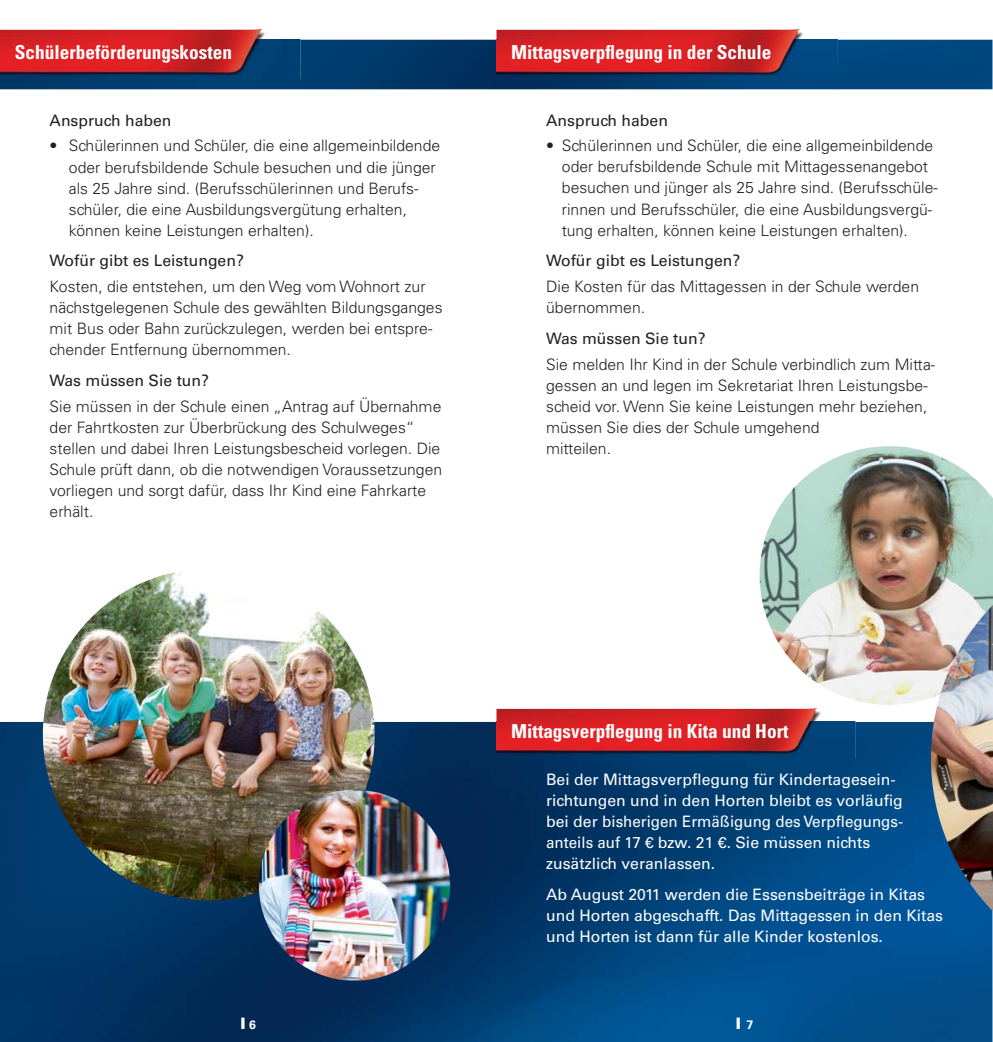
<style>
.page{position:relative;width:993px;height:1042px;background:#fff}
.page>*{position:absolute;margin:0;border:0;box-sizing:border-box;transform-origin:0 0}
.t1{font:700 condensed 19.25px "Univers LT Std";color:#fff}
.t2{font:300 15.75px/21px "Univers LT Std";color:#231f20}
.t3{font:15.75px/21px "Univers LT Std";color:#fff}
.t4{font:15.75px "Univers LT Std";color:#231f20}
.t5{font:900 15.75px "Univers LT Std";color:#fff}
.s1{font-weight:700;font-size:12.25px}
</style>
<div class="page">
<img style="left:0;top:40px;width:992px;height:49px">
<img style="left:0;top:722px;width:992px;height:320px">
<img style="left:0;top:29px;width:300px;height:50px">
<img style="left:496px;top:29px;width:341px;height:50px">
<img style="left:496px;top:708px;width:358px;height:50px">
<img style="left:759px;top:446px;width:233px;height:259px">
<img style="left:930px;top:603px;width:62px;height:309px">
<img style="left:43px;top:569px;width:331px;height:331px;border-radius:50%">
<img style="left:259px;top:789px;width:191px;height:192px;border-radius:50%">
<p class="t1" style="left:15px;top:43px;width:219px">Schülerbeförderungskosten</p>
<p class="t4" style="left:50px;top:112px;width:123px">Anspruch haben</p>
<p class="t2" style="left:69px;top:136px;width:373px;text-indent:-19px">• Schülerinnen und Schüler, die eine allgemeinbildende oder berufsbildende Schule besuchen und die jünger als 25 Jahre sind. (Berufsschülerinnen und Berufs&shy;schüler, die eine Ausbildungsvergütung erhalten, können keine Leistungen erhalten).</p>
<p class="t4" style="left:50px;top:253px;width:196px">Wofür gibt es Leistungen?</p>
<p class="t2" style="left:50px;top:277px;width:394px">Kosten, die entstehen, um den Weg vom Wohnort zur nächstgelegenen Schule des gewählten Bildungsganges mit Bus oder Bahn zurückzulegen, werden bei entspre&shy;chender Entfernung übernommen.</p>
<p class="t4" style="left:50px;top:373px;width:161px">Was müssen Sie tun?</p>
<p class="t2" style="left:50px;top:397px;width:394px">Sie müssen in der Schule einen „Antrag auf Übernahme der Fahrtkosten zur Überbrückung des Schulweges“ stellen und dabei Ihren Leistungsbescheid vorlegen. Die Schule prüft dann, ob die notwendigen Voraussetzungen vorliegen und sorgt dafür, dass Ihr Kind eine Fahrkarte erhält.</p>
<p class="t1" style="left:511px;top:43px;width:261px">Mittagsverpflegung in der Schule</p>
<p class="t4" style="left:546px;top:112px;width:123px">Anspruch haben</p>
<p class="t2" style="left:561px;top:136px;width:377px;text-indent:-16px">• Schülerinnen und Schüler, die eine allgemeinbildende oder berufsbildende Schule mit Mittagessenangebot besuchen und jünger als 25 Jahre sind. (Berufsschüle&shy;rinnen und Berufsschüler, die eine Ausbildungsvergü&shy;tung erhalten, können keine Leistungen erhalten).</p>
<p class="t4" style="left:546px;top:253px;width:196px">Wofür gibt es Leistungen?</p>
<p class="t2" style="left:546px;top:277px;width:374px">Die Kosten für das Mittagessen in der Schule werden übernommen.</p>
<p class="t4" style="left:546px;top:331px;width:161px">Was müssen Sie tun?</p>
<p class="t2" style="left:546px;top:355px;width:390px">Sie melden Ihr Kind in der Schule verbindlich zum Mitta&shy;gessen an und legen im Sekretariat Ihren Leistungsbe&shy;scheid vor. Wenn Sie keine Leistungen mehr beziehen, müssen Sie dies der Schule umgehend<br>mitteilen.</p>
<p class="t1" style="left:511px;top:722px;width:278px">Mittagsverpflegung in Kita und Hort</p>
<p class="t3" style="left:546px;top:769px;width:358px">Bei der Mittagsverpflegung für Kindertagesein&shy;richtungen und in den Horten bleibt es vorläufig bei der bisherigen Ermäßigung des Verpflegungs&shy;anteils auf 17 € bzw. 21 €. Sie müssen nichts zusätzlich veranlassen.</p>
<p class="t3" style="left:546px;top:884px;width:398px">Ab August 2011 werden die Essensbeiträge in Kitas und Horten abgeschafft. Das Mittagessen in den Kitas und Horten ist dann für alle Kinder kostenlos.</p>
<p class="t5" style="left:240px;top:1015px;width:17px">I <span class="s1">6</span></p>
<p class="t5" style="left:735px;top:1015px;width:19px">I <span class="s1">7</span></p>
</div>
